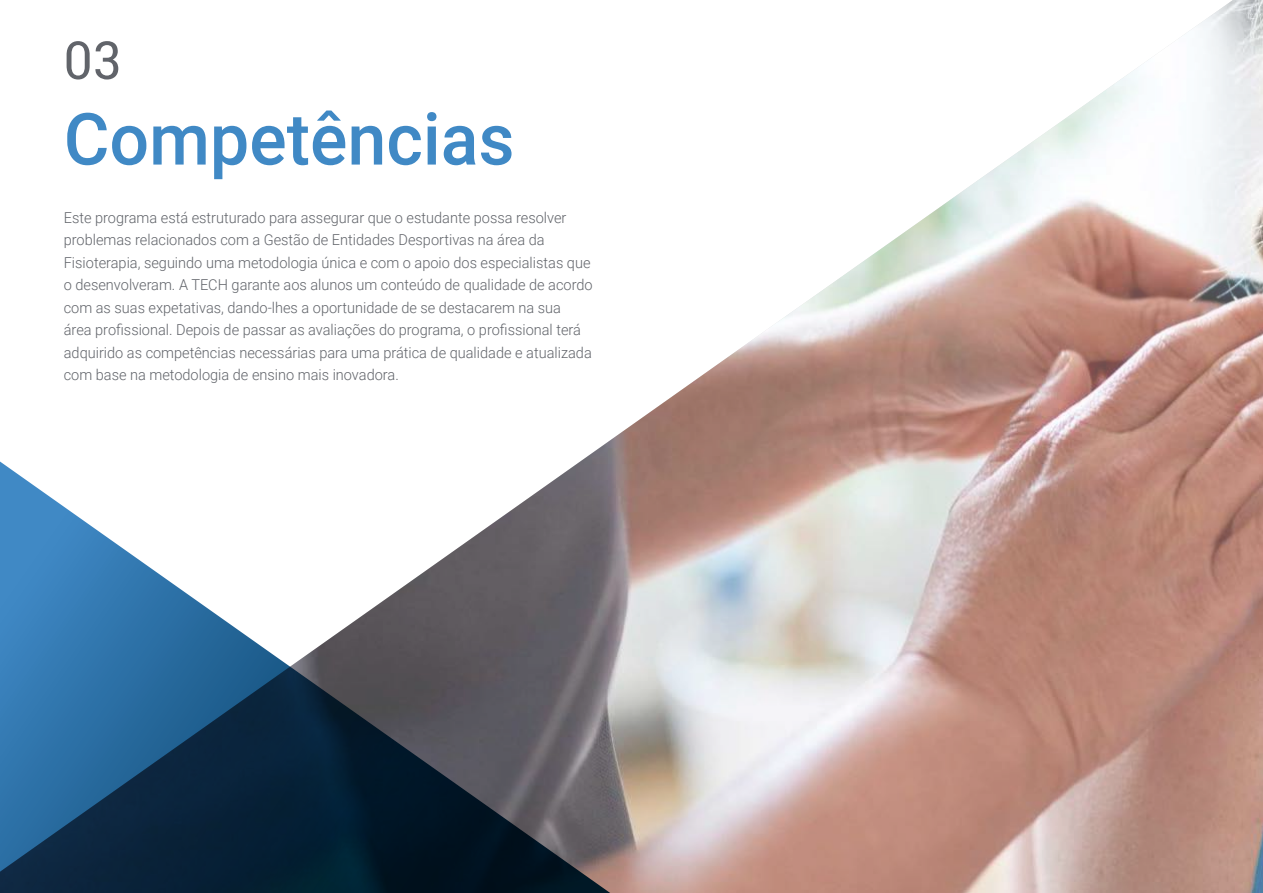
<style>
.page{position:relative;width:1263px;height:893px;background:#fff}
.page>*{position:absolute;margin:0;border:0;box-sizing:border-box;transform-origin:0 0}
.t1{font:500 72px "Roboto";color:#4089c5}
.t2{font:52.5px "Roboto";color:#61646a}
.t3{font:300 15px/22.5px "Roboto";color:#61646a}
</style>
<div class="page">
<img style="left:602px;top:0;width:661px;height:893px">
<svg style="left:0;top:446px;width:640px;height:447px"></svg>
<h2 class="t2" style="left:64px;top:24px;width:59px">03</h2>
<h1 class="t1" style="left:64px;top:89px;width:452px">Competências</h1>
<p class="t3" style="left:64px;top:205px;width:530px">Este programa está estruturado para assegurar que o estudante possa resolver problemas relacionados com a Gestão de Entidades Desportivas na área da Fisioterapia, seguindo uma metodologia única e com o apoio dos especialistas que o desenvolveram. A TECH garante aos alunos um conteúdo de qualidade de acordo com as suas expetativas, dando-lhes a oportunidade de se destacarem na sua<br>área profissional. Depois de passar as avaliações do programa, o profissional terá adquirido as competências necessárias para uma prática de qualidade e atualizada com base na metodologia de ensino mais inovadora.</p>
</div>
